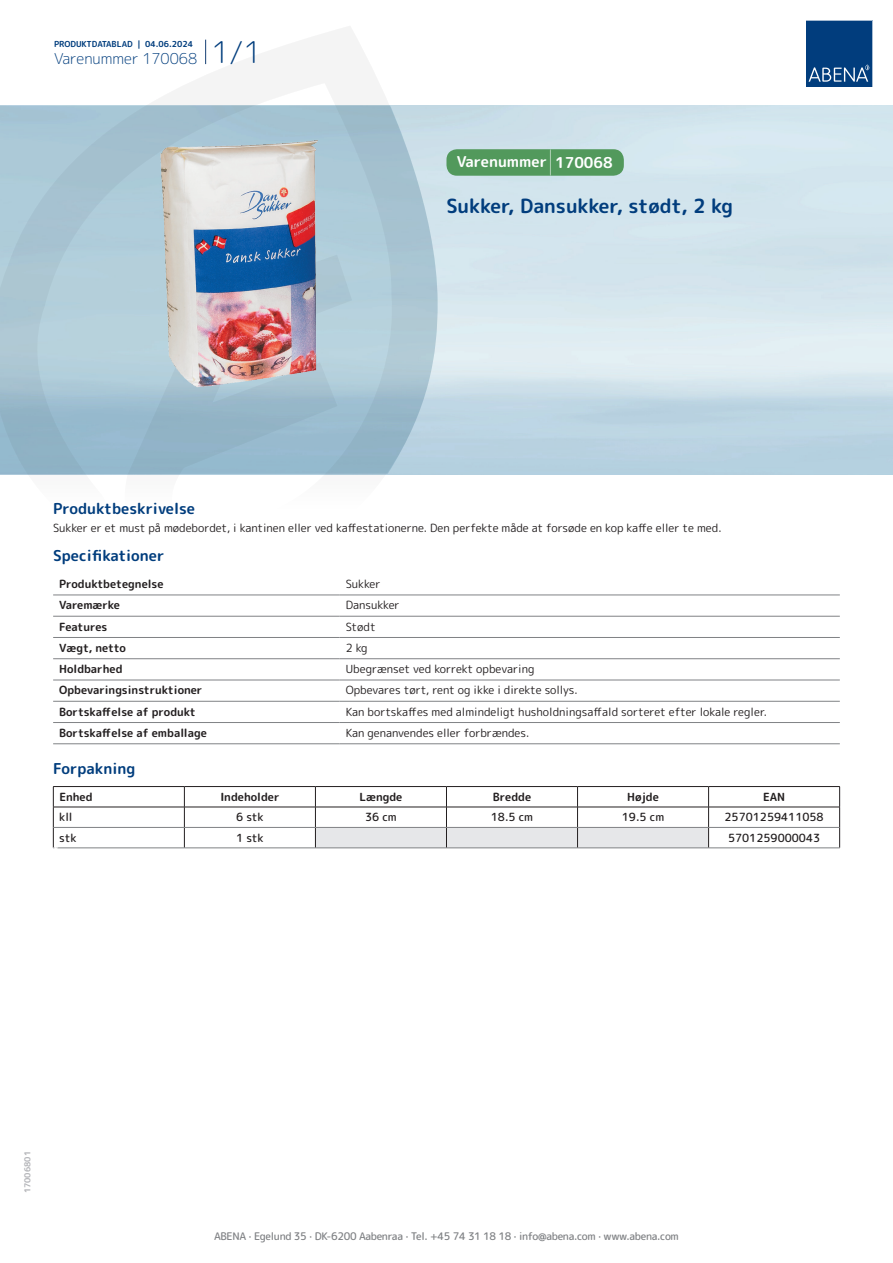
<style>
.page{position:relative;width:893px;height:1263px;background:#fff}
.page>*{position:absolute;margin:0;border:0;box-sizing:border-box;transform-origin:0 0}
.t1{font:700 19.5px "Rounded Mplus 1 c";color:#013d7d}
.t2{font:700 15px "Rounded Mplus 1 c";color:#013d7d}
.t3{font:300 15px "Rounded Mplus 1 c";color:#013d7d}
.t4{font:700 15px "Rounded Mplus 1 c";color:#fff}
.t5{font:11.25px "Rounded Mplus 1 c";color:#231f20}
.t6{font:700 11.25px "Rounded Mplus 1 c";color:#231f20}
.t7{font:500 11.25px "Rounded Mplus 1 c";color:#231f20}
.t8{font:500 10.5px "Rounded Mplus 1 c";letter-spacing:-.03em;color:#808285}
.t9{font:700 10.5px "Rounded Mplus 1 c";color:#fff}
.t10{font:700 8.25px "Rounded Mplus 1 c";color:#013d7d}
.t11{font:700 8.25px "Rounded Mplus 1 c";color:#b2b3b7}
.s1{font-size:30px}
.s2{font-size:25.5px}
</style>
<div class="page">
<svg style="left:0;top:26px;width:439px;height:569px"></svg>
<svg style="left:0;top:106px;width:438px;height:368px;background:#a6c4d3"></svg>
<svg style="left:205px;top:40px;width:1px;height:24px"></svg>
<svg style="left:806px;top:20px;width:67px;height:67px;background:#144b86"></svg>
<img style="left:149px;top:127px;width:180px;height:275px">
<hr style="left:53px;top:595px;width:287px;height:1px;background:#808285">
<hr style="left:340px;top:595px;width:500px;height:1px;background:#808285">
<hr style="left:53px;top:616px;width:287px;height:1px;background:#808285">
<hr style="left:340px;top:616px;width:500px;height:1px;background:#808285">
<hr style="left:53px;top:637px;width:287px;height:1px;background:#808285">
<hr style="left:340px;top:637px;width:500px;height:1px;background:#808285">
<hr style="left:53px;top:658px;width:287px;height:1px;background:#808285">
<hr style="left:340px;top:658px;width:500px;height:1px;background:#808285">
<hr style="left:53px;top:680px;width:287px;height:1px;background:#808285">
<hr style="left:340px;top:680px;width:500px;height:1px;background:#808285">
<hr style="left:53px;top:701px;width:287px;height:1px;background:#808285">
<hr style="left:340px;top:701px;width:500px;height:1px;background:#808285">
<hr style="left:53px;top:722px;width:287px;height:1px;background:#808285">
<hr style="left:340px;top:722px;width:500px;height:1px;background:#808285">
<hr style="left:53px;top:743px;width:287px;height:1px;background:#808285">
<hr style="left:340px;top:743px;width:500px;height:1px;background:#808285">
<hr style="left:53px;top:786px;width:131px;height:1px;background:#231f20">
<hr style="left:184px;top:786px;width:131px;height:1px;background:#231f20">
<hr style="left:315px;top:786px;width:131px;height:1px;background:#231f20">
<hr style="left:446px;top:786px;width:131px;height:1px;background:#231f20">
<hr style="left:577px;top:786px;width:132px;height:1px;background:#231f20">
<hr style="left:709px;top:786px;width:131px;height:1px;background:#231f20">
<hr style="left:53px;top:807px;width:131px;height:1px;background:#231f20">
<hr style="left:184px;top:807px;width:131px;height:1px;background:#231f20">
<hr style="left:709px;top:807px;width:131px;height:1px;background:#231f20">
<svg style="left:53px;top:787px;width:1px;height:61px"></svg>
<svg style="left:184px;top:787px;width:1px;height:61px"></svg>
<svg style="left:315px;top:787px;width:394px;height:61px"></svg>
<svg style="left:839px;top:787px;width:1px;height:61px"></svg>
<hr style="left:54px;top:827px;width:130px;height:1px;background:#808285">
<hr style="left:184px;top:827px;width:131px;height:1px;background:#808285">
<hr style="left:315px;top:827px;width:131px;height:1px;background:#808285">
<hr style="left:446px;top:827px;width:131px;height:1px;background:#808285">
<hr style="left:577px;top:827px;width:132px;height:1px;background:#808285">
<hr style="left:709px;top:827px;width:130px;height:1px;background:#808285">
<hr style="left:53px;top:848px;width:131px;height:1px;background:#808285">
<hr style="left:184px;top:848px;width:131px;height:1px;background:#808285">
<hr style="left:315px;top:848px;width:131px;height:1px;background:#808285">
<hr style="left:446px;top:848px;width:131px;height:1px;background:#808285">
<hr style="left:577px;top:848px;width:132px;height:1px;background:#808285">
<hr style="left:709px;top:848px;width:131px;height:1px;background:#808285">
<div style="left:446px;top:149px;width:178px;height:27px;background:#52995c;border-radius:10px"></div>
<p class="t10" style="left:54px;top:38px;width:141px">PRODUKTDATABLAD | 04.06.2024</p>
<h2 class="t3" style="left:54px;top:48px;width:209px">Varenummer 170068 <span class="s1">1/1</span></h2>
<h2 class="t4" style="left:457px;top:151px;width:157px">Varenummer <span class="s2">|</span> 170068</h2>
<h1 class="t1" style="left:446px;top:192px;width:288px">Sukker, Dansukker, stødt, 2 kg</h1>
<h2 class="t2" style="left:53px;top:498px;width:143px">Produktbeskrivelse</h2>
<p class="t5" style="left:53px;top:520px;width:670px">Sukker er et must på mødebordet, i kantinen eller ved kaffestationerne. Den perfekte måde at forsøde en kop kaffe eller te med.</p>
<h2 class="t2" style="left:53px;top:545px;width:113px">Specifikationer</h2>
<p class="t6" style="left:59px;top:576px;width:106px">Produktbetegnelse</p>
<p class="t5" style="left:346px;top:576px;width:36px">Sukker</p>
<p class="t6" style="left:59px;top:597px;width:62px">Varemærke</p>
<p class="t5" style="left:346px;top:597px;width:55px">Dansukker</p>
<p class="t6" style="left:59px;top:618px;width:50px">Features</p>
<p class="t5" style="left:346px;top:618px;width:32px">Stødt</p>
<p class="t6" style="left:59px;top:640px;width:68px">Vægt, netto</p>
<p class="t5" style="left:346px;top:640px;width:23px">2 kg</p>
<p class="t6" style="left:59px;top:661px;width:65px">Holdbarhed</p>
<p class="t5" style="left:346px;top:661px;width:190px">Ubegrænset ved korrekt opbevaring</p>
<p class="t6" style="left:59px;top:682px;width:145px">Opbevaringsinstruktioner</p>
<p class="t5" style="left:346px;top:682px;width:233px">Opbevares tørt, rent og ikke i direkte sollys.</p>
<p class="t6" style="left:59px;top:704px;width:138px">Bortskaffelse af produkt</p>
<p class="t5" style="left:346px;top:704px;width:423px">Kan bortskaffes med almindeligt husholdningsaffald sorteret efter lokale regler.</p>
<p class="t6" style="left:59px;top:725px;width:149px">Bortskaffelse af emballage</p>
<p class="t5" style="left:346px;top:725px;width:185px">Kan genanvendes eller forbrændes.</p>
<h2 class="t2" style="left:53px;top:758px;width:84px">Forpakning</h2>
<p class="t6" style="left:59px;top:789px;width:35px">Enhed</p>
<p class="t6" style="left:220px;top:789px;width:61px">Indeholder</p>
<p class="t6" style="left:359px;top:789px;width:44px">Længde</p>
<p class="t6" style="left:493px;top:789px;width:40px">Bredde</p>
<p class="t6" style="left:627px;top:789px;width:33px">Højde</p>
<p class="t6" style="left:763px;top:789px;width:24px">EAN</p>
<p class="t7" style="left:59px;top:809px;width:15px">kll</p>
<p class="t7" style="left:236px;top:809px;width:29px">6 stk</p>
<p class="t7" style="left:365px;top:809px;width:33px">36 cm</p>
<p class="t7" style="left:491px;top:809px;width:44px">18.5 cm</p>
<p class="t7" style="left:622px;top:809px;width:44px">19.5 cm</p>
<p class="t7" style="left:724px;top:809px;width:101px">25701259411058</p>
<p class="t7" style="left:59px;top:830px;width:19px">stk</p>
<p class="t7" style="left:236px;top:830px;width:29px">1 stk</p>
<p class="t7" style="left:728px;top:830px;width:94px">5701259000043</p>
<p class="t9" style="left:53px;top:843px;width:7px">*</p>
<p class="t11" style="left:22px;top:1193px;width:44px;rotate:-90deg">17006801</p>
<p class="t8" style="left:214px;top:1229px;width:466px">ABENA · Egelund 35 · DK-6200 Aabenraa · Tel. +45 74 31 18 18 · info@abena.com · www.abena.com</p>
</div>
